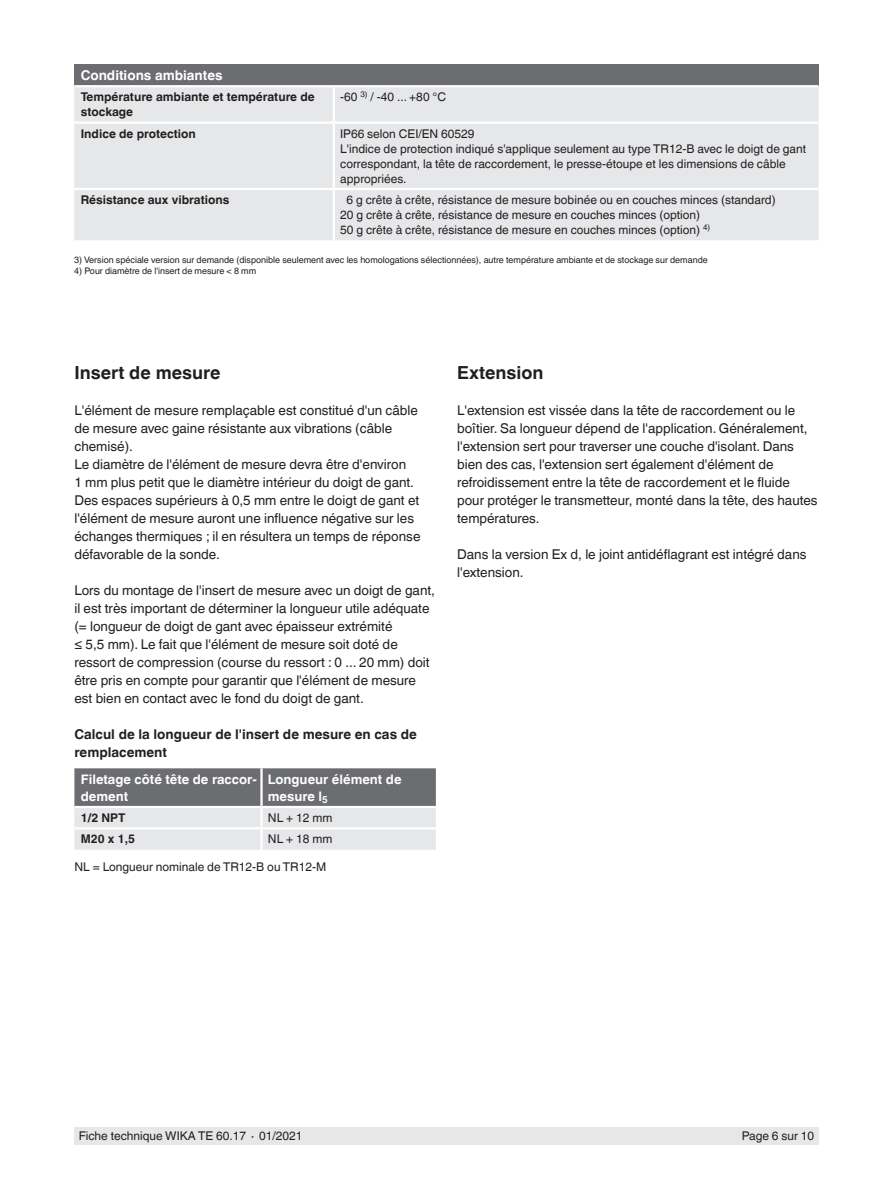
<style>
.page{position:relative;width:893px;height:1188px;background:#fff}
.page>*{position:absolute;margin:0;border:0;box-sizing:border-box;transform-origin:0 0}
.t1{font:700 18px "Helvetica World";color:#231f20}
.t2{font:13.5px/18px "Helvetica World";color:#231f20}
.t3{font:700 13.5px/18px "Helvetica World";color:#231f20}
.t4{font:700 13.5px "Helvetica World";color:#fff}
.t5{font:700 13.2px/16.5px "Helvetica World";color:#fff}
.t6{font:12px/15px "Helvetica World";color:#231f20}
.t7{font:700 12px/15px "Helvetica World";color:#231f20}
.t8{font:9px "Helvetica World";color:#231f20}
</style>
<div class="page">
<div style="left:74px;top:1128px;width:745px;height:17px;background:#e6e7e9"></div>
<div style="left:74px;top:64px;width:745px;height:22px;background:#6c6d70"></div>
<div style="left:74px;top:87px;width:745px;height:153px;background:#e6e7e9"></div>
<hr style="left:333px;top:87px;width:2px;height:34px;background:#fff">
<hr style="left:74px;top:121px;width:260px;height:3px;background:#fff">
<hr style="left:334px;top:121px;width:485px;height:3px;background:#fff">
<hr style="left:333px;top:124px;width:2px;height:64px;background:#fff">
<hr style="left:74px;top:188px;width:260px;height:2px;background:#fff">
<hr style="left:334px;top:188px;width:485px;height:2px;background:#fff">
<hr style="left:333px;top:190px;width:2px;height:50px;background:#fff">
<hr style="left:74px;top:85px;width:260px;height:2px;background:#fff">
<hr style="left:334px;top:85px;width:485px;height:2px;background:#fff">
<svg style="left:74px;top:768px;width:362px;height:82px;background:#aaabae"></svg>
<hr style="left:74px;top:806px;width:187px;height:2px;background:#fff">
<hr style="left:261px;top:806px;width:175px;height:2px;background:#fff">
<hr style="left:260px;top:768px;width:3px;height:38px;background:#fff">
<hr style="left:260px;top:808px;width:3px;height:19px;background:#fff">
<hr style="left:74px;top:827px;width:187px;height:3px;background:#fff">
<hr style="left:261px;top:827px;width:175px;height:3px;background:#fff">
<hr style="left:260px;top:830px;width:3px;height:20px;background:#fff">
<p class="t4" style="left:81px;top:67px;width:143px">Conditions ambiantes</p>
<p class="t7" style="left:81px;top:90px;width:236px">Température ambiante et température de stockage</p>
<p class="t6" style="left:340px;top:90px;width:107px">-60 <sup>3)</sup> / -40 ... +80 °C</p>
<p class="t7" style="left:81px;top:126px;width:117px">Indice de protection</p>
<p class="t6" style="left:340px;top:126px;width:467px">IP66 selon CEI/EN 60529<br>L'indice de protection indiqué s'applique seulement au type TR12-B avec le doigt de gant correspondant, la tête de raccordement, le presse-étoupe et les dimensions de câble appropriées.</p>
<p class="t7" style="left:81px;top:192px;width:150px">Résistance aux vibrations</p>
<p class="t6" style="left:340px;top:192px;width:437px;text-indent:6px">6 g crête à crête, résistance de mesure bobinée ou en couches minces (standard)<br>20 g crête à crête, résistance de mesure en couches minces (option)<br>50 g crête à crête, résistance de mesure en couches minces (option) <sup>4)</sup></p>
<p class="t8" style="left:74px;top:255px;width:635px">3) Version spéciale version sur demande (disponible seulement avec les homologations sélectionnées), autre température ambiante et de stockage sur demande</p>
<p class="t8" style="left:74px;top:265px;width:183px">4) Pour diamètre de l'insert de mesure &lt; 8 mm</p>
<h1 class="t1" style="left:74px;top:362px;width:147px">Insert de mesure</h1>
<p class="t2" style="left:74px;top:401px;width:348px">L'élément de mesure remplaçable est constitué d'un câble de mesure avec gaine résistante aux vibrations (câble chemisé).<br>Le diamètre de l'élément de mesure devra être d'environ<br>1 mm plus petit que le diamètre intérieur du doigt de gant.<br>Des espaces supérieurs à 0,5 mm entre le doigt de gant et l'élément de mesure auront une influence négative sur les échanges thermiques ; il en résultera un temps de réponse défavorable de la sonde.</p>
<p class="t2" style="left:74px;top:581px;width:362px">Lors du montage de l'insert de mesure avec un doigt de gant, il est très important de déterminer la longueur utile adéquate (= longueur de doigt de gant avec épaisseur extrémité<br>≤ 5,5 mm). Le fait que l'élément de mesure soit doté de ressort de compression (course du ressort : 0 ... 20 mm) doit être pris en compte pour garantir que l'élément de mesure est bien en contact avec le fond du doigt de gant.</p>
<p class="t3" style="left:74px;top:725px;width:344px">Calcul de la longueur de l'insert de mesure en cas de remplacement</p>
<p class="t5" style="left:81px;top:771px;width:178px">Filetage côté tête de raccor&shy;dement</p>
<p class="t5" style="left:268px;top:771px;width:135px">Longueur élément de mesure l<sub>5</sub></p>
<p class="t7" style="left:81px;top:810px;width:46px">1/2 NPT</p>
<p class="t6" style="left:268px;top:810px;width:66px">NL + 12 mm</p>
<p class="t7" style="left:81px;top:832px;width:56px">M20 x 1,5</p>
<p class="t6" style="left:268px;top:832px;width:66px">NL + 18 mm</p>
<p class="t6" style="left:74px;top:859px;width:253px">NL = Longueur nominale de TR12-B ou TR12-M</p>
<h1 class="t1" style="left:457px;top:362px;width:88px">Extension</h1>
<p class="t2" style="left:457px;top:401px;width:362px">L'extension est vissée dans la tête de raccordement ou le boîtier. Sa longueur dépend de l'application. Généralement, l'extension sert pour traverser une couche d'isolant. Dans bien des cas, l'extension sert également d'élément de refroidissement entre la tête de raccordement et le fluide pour protéger le transmetteur, monté dans la tête, des hautes températures.</p>
<p class="t2" style="left:457px;top:545px;width:351px">Dans la version Ex d, le joint antidéflagrant est intégré dans l'extension.</p>
<p class="t6" style="left:79px;top:1129px;width:225px">Fiche technique WIKA TE 60.17 ∙ 01/2021</p>
<p class="t6" style="left:742px;top:1129px;width:74px">Page 6 sur 10</p>
</div>
